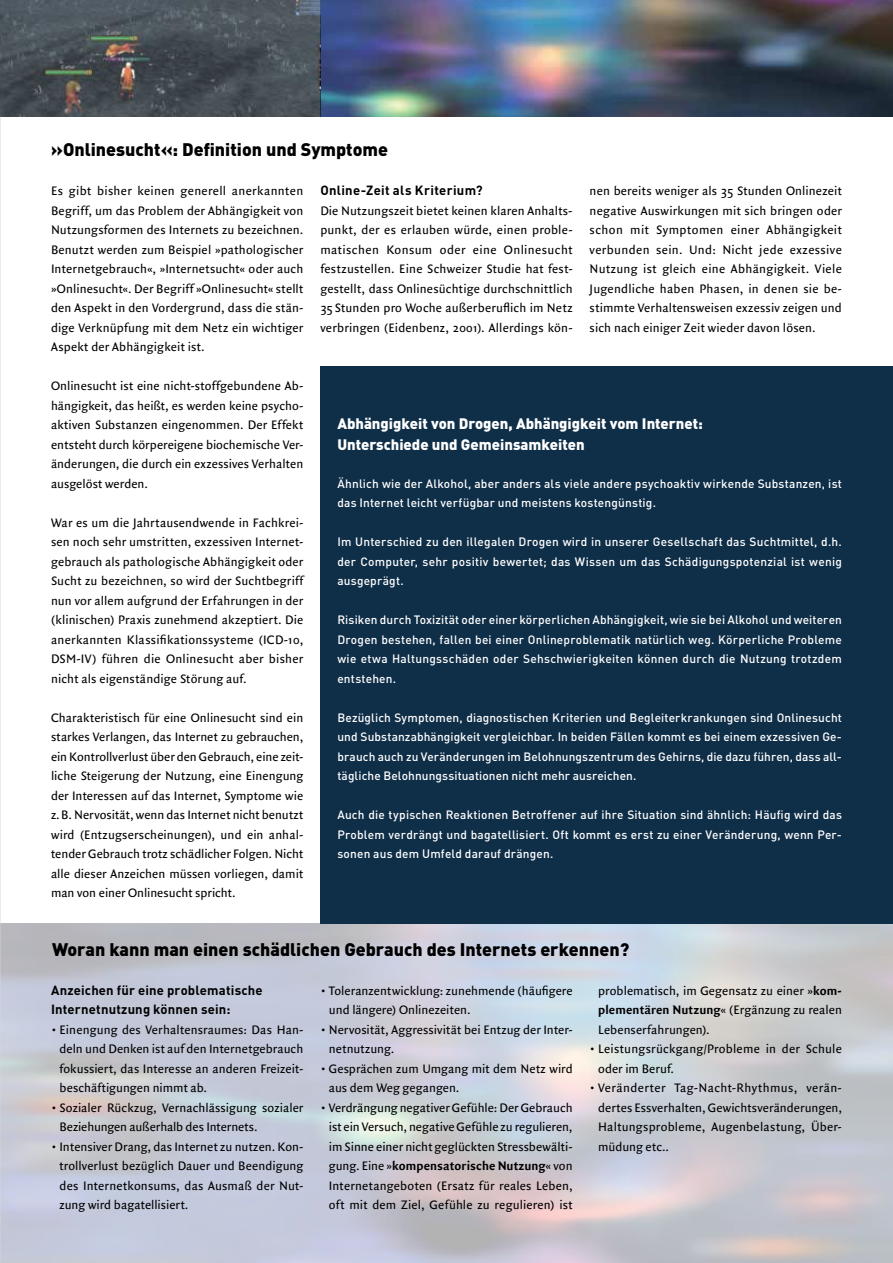
<style>
.page{position:relative;width:893px;height:1263px;background:#fff}
.page>*{position:absolute;margin:0;border:0;box-sizing:border-box;transform-origin:0 0}
.t1{font:900 18px "DIN";color:#000}
.t2{font:900 15px/21px "DIN";color:#fff}
.t3{font:13.2px/19.5px "Quadraat Sans";letter-spacing:.01em;color:#000;text-align:justify}
.t4{font:700 13.2px/19.5px "DIN";letter-spacing:.015em;color:#000}
.t5{font:500 12px/19.5px "DIN";letter-spacing:.015em;color:#fff;text-align:justify}
.s1{font-weight:700}
</style>
<div class="page">
<img style="left:0;top:0;width:893px;height:117px">
<div style="left:320px;top:366px;width:573px;height:558px;background:#0f2e48"></div>
<h1 class="t1" style="left:51px;top:137px;width:339px">»Onlinesucht«: Definition und Symptome</h1>
<p class="t3" style="left:51px;top:181px;width:254px">Es gibt bisher keinen generell anerkannten Begriff, um das Problem der Abhängigkeit von Nutzungsformen des Internets zu bezeichnen.<br>Benutzt werden zum Beispiel »pathologischer Internetgebrauch«, »Internetsucht« oder auch »Onlinesucht«. Der Begriff »Onlinesucht« stellt den Aspekt in den Vordergrund, dass die stän&shy;dige Verknüpfung mit dem Netz ein wichtiger Aspekt der Abhängigkeit ist.</p>
<p class="t3" style="left:51px;top:376px;width:254px">Onlinesucht ist eine nicht-stoffgebundene Ab&shy;hängigkeit, das heißt, es werden keine psycho&shy;aktiven Substanzen eingenommen. Der Effekt entsteht durch körpereigene biochemische Ver&shy;änderungen, die durch ein exzessives Verhalten ausgelöst werden.</p>
<p class="t3" style="left:51px;top:513px;width:254px">War es um die Jahrtausendwende in Fachkrei&shy;sen noch sehr umstritten, exzessiven Internet&shy;gebrauch als pathologische Abhängigkeit oder Sucht zu bezeichnen, so wird der Suchtbegriff nun vor allem aufgrund der Erfahrungen in der (klinischen) Praxis zunehmend akzeptiert. Die anerkannten Klassifikationssysteme (ICD-10, DSM-IV) führen die Onlinesucht aber bisher nicht als eigenständige Störung auf.</p>
<p class="t3" style="left:51px;top:708px;width:254px">Charakteristisch für eine Onlinesucht sind ein starkes Verlangen, das Internet zu gebrauchen, ein Kontrollverlust über den Gebrauch, eine zeit&shy;liche Steigerung der Nutzung, eine Einengung der Interessen auf das Internet, Symptome wie z.B. Nervosität, wenn das Internet nicht benutzt wird (Entzugserscheinungen), und ein anhal&shy;tender Gebrauch trotz schädlicher Folgen. Nicht alle dieser Anzeichen müssen vorliegen, damit man von einer Onlinesucht spricht.</p>
<p class="t4" style="left:320px;top:180px;width:164px">Online-Zeit als Kriterium?</p>
<p class="t3" style="left:320px;top:201px;width:254px">Die Nutzungszeit bietet keinen klaren Anhalts&shy;punkt, der es erlauben würde, einen proble&shy;matischen Konsum oder eine Onlinesucht festzustellen. Eine Schweizer Studie hat fest&shy;gestellt, dass Onlinesüchtige durchschnittlich 35 Stunden pro Woche außerberuflich im Netz verbringen (Eidenbenz, 2001). Allerdings kön-</p>
<p class="t3" style="left:590px;top:181px;width:254px">nen bereits weniger als 35 Stunden Onlinezeit negative Auswirkungen mit sich bringen oder schon mit Symptomen einer Abhängigkeit verbunden sein. Und: Nicht jede exzessive Nutzung ist gleich eine Abhängigkeit. Viele Jugendliche haben Phasen, in denen sie be&shy;stimmte Verhaltensweisen exzessiv zeigen und sich nach einiger Zeit wieder davon lösen.</p>
<p class="t2" style="left:337px;top:412px;width:367px">Abhängigkeit von Drogen, Abhängigkeit vom Internet:<br>Unterschiede und Gemeinsamkeiten</p>
<p class="t5" style="left:337px;top:473px;width:506px">Ähnlich wie der Alkohol, aber anders als viele andere psychoaktiv wirkende Substanzen, ist das Internet leicht verfügbar und meistens kostengünstig.</p>
<p class="t5" style="left:337px;top:532px;width:506px">Im Unterschied zu den illegalen Drogen wird in unserer Gesellschaft das Suchtmittel, d.h. der Computer, sehr positiv bewertet; das Wissen um das Schädigungspotenzial ist wenig ausgeprägt.</p>
<p class="t5" style="left:337px;top:610px;width:506px">Risiken durch Toxizität oder einer körperlichen Abhängigkeit, wie sie bei Alkohol und weiteren Drogen bestehen, fallen bei einer Onlineproblematik natürlich weg. Körperliche Probleme wie etwa Haltungsschäden oder Sehschwierigkeiten können durch die Nutzung trotzdem entstehen.</p>
<p class="t5" style="left:337px;top:707px;width:506px">Bezüglich Symptomen, diagnostischen Kriterien und Begleiterkrankungen sind Onlinesucht und Substanzabhängigkeit vergleichbar. In beiden Fällen kommt es bei einem exzessiven Ge&shy;brauch auch zu Veränderungen im Belohnungszentrum des Gehirns, die dazu führen, dass all&shy;tägliche Belohnungssituationen nicht mehr ausreichen.</p>
<p class="t5" style="left:337px;top:805px;width:506px">Auch die typischen Reaktionen Betroffener auf ihre Situation sind ähnlich: Häufig wird das Problem verdrängt und bagatellisiert. Oft kommt es erst zu einer Veränderung, wenn Per&shy;sonen aus dem Umfeld darauf drängen.</p>
<h1 class="t1" style="left:52px;top:937px;width:579px">Woran kann man einen schädlichen Gebrauch des Internets erkennen?</h1>
<p class="t3" style="left:598px;top:981px;width:245px">problematisch, im Gegensatz zu einer »<span class="s1">kom&shy;plementären Nutzung</span>« (Ergänzung zu realen Lebenserfahrungen).</p>
<p class="t3" style="left:598px;top:1039px;width:245px;text-indent:-8px">• Leistungsrückgang/Probleme in der Schule oder im Beruf.</p>
<p class="t3" style="left:598px;top:1078px;width:245px;text-indent:-9px">• Veränderter Tag-Nacht-Rhythmus, verän&shy;dertes Essverhalten, Gewichtsveränderungen, Haltungsprobleme, Augenbelastung, Über&shy;müdung etc..</p>
<p class="t4" style="left:51px;top:979px;width:213px">Anzeichen für eine problematische<br>Internetnutzung können sein:</p>
<p class="t3" style="left:60px;top:1020px;width:245px;text-indent:-9px">• Einengung des Verhaltensraumes: Das Han&shy;deln und Denken ist auf den Internetgebrauch fokussiert, das Interesse an anderen Freizeit&shy;beschäftigungen nimmt ab.</p>
<p class="t3" style="left:60px;top:1098px;width:245px;text-indent:-9px">• Sozialer Rückzug, Vernachlässigung sozialer<br>Beziehungen außerhalb des Internets.</p>
<p class="t3" style="left:60px;top:1137px;width:245px;text-indent:-9px">• Intensiver Drang, das Internet zu nutzen. Kon&shy;trollverlust bezüglich Dauer und Beendigung des Internetkonsums, das Ausmaß der Nut&shy;zung wird bagatellisiert.</p>
<p class="t3" style="left:329px;top:981px;width:245px;text-indent:-9px">• Toleranzentwicklung: zunehmende (häufigere und längere) Onlinezeiten.</p>
<p class="t3" style="left:329px;top:1020px;width:245px;text-indent:-9px">• Nervosität, Aggressivität bei Entzug der Inter&shy;netnutzung.</p>
<p class="t3" style="left:329px;top:1059px;width:245px;text-indent:-9px">• Gesprächen zum Umgang mit dem Netz wird aus dem Weg gegangen.</p>
<p class="t3" style="left:329px;top:1098px;width:245px;text-indent:-8px">• Verdrängung negativer Gefühle: Der Gebrauch ist ein Versuch, negative Gefühle zu regulieren, im Sinne einer nicht geglückten Stressbewälti&shy;gung. Eine »<span class="s1">kompensatorische Nutzung</span>« von Internetangeboten (Ersatz für reales Leben, oft mit dem Ziel, Gefühle zu regulieren) ist</p>
</div>
